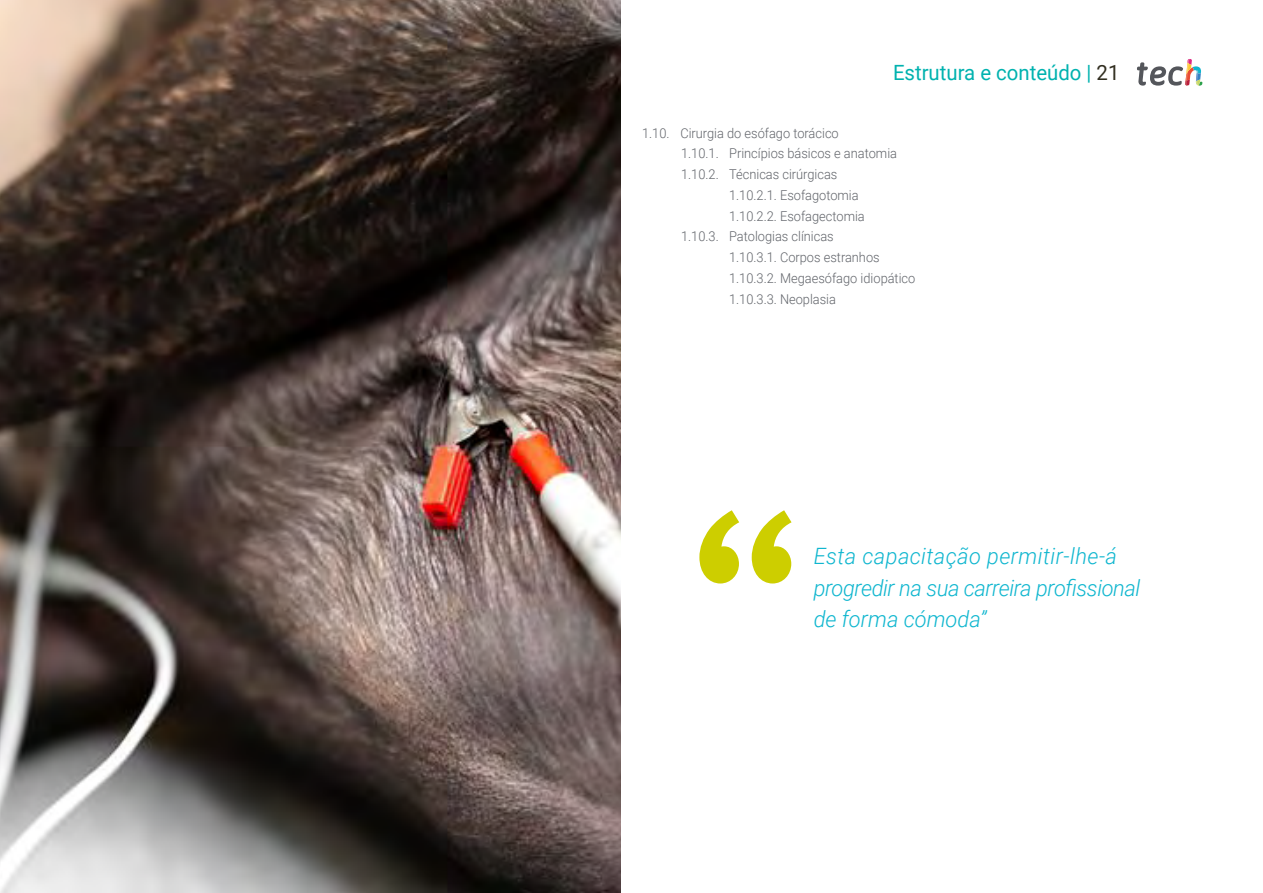
<style>
.page{position:relative;width:1263px;height:893px;background:#fff}
.page>*{position:absolute;margin:0;border:0;box-sizing:border-box;transform-origin:0 0}
.t1{font:italic 300 22.5px/31.5px "Roboto";color:#0fb6cf}
.t2{font:21px "Roboto";color:#00b2af}
.t3{font:300 13.5px "Roboto";color:#61646a;scale:.95 1}
.s1{color:#312e20}
</style>
<div class="page">
<img style="left:0;top:0;width:621px;height:893px">
<svg style="left:699px;top:510px;width:92px;height:73px"></svg>
<svg style="left:1137px;top:59px;width:65px;height:27px"></svg>
<h2 class="t2" style="left:893px;top:57px;width:228px">Estrutura e conteúdo | <span class="s1">21</span></h2>
<p class="t3" style="left:642px;top:123px;width:208px">1.10. Cirurgia do esófago torácico</p>
<p class="t3" style="left:681px;top:144px;width:229px">1.10.1. Princípios básicos e anatomia</p>
<p class="t3" style="left:681px;top:165px;width:166px">1.10.2. Técnicas cirúrgicas</p>
<p class="t3" style="left:729px;top:186px;width:138px">1.10.2.1. Esofagotomia</p>
<p class="t3" style="left:729px;top:206px;width:144px">1.10.2.2. Esofagectomia</p>
<p class="t3" style="left:681px;top:227px;width:162px">1.10.3. Patologias clínicas</p>
<p class="t3" style="left:729px;top:248px;width:160px">1.10.3.1. Corpos estranhos</p>
<p class="t3" style="left:729px;top:269px;width:198px">1.10.3.2. Megaesófago idiopático</p>
<p class="t3" style="left:729px;top:289px;width:114px">1.10.3.3. Neoplasia</p>
<h1 class="t1" style="left:814px;top:539px;width:328px">Esta capacitação permitir-lhe-á progredir na sua carreira profissional de forma cómoda”</h1>
</div>
